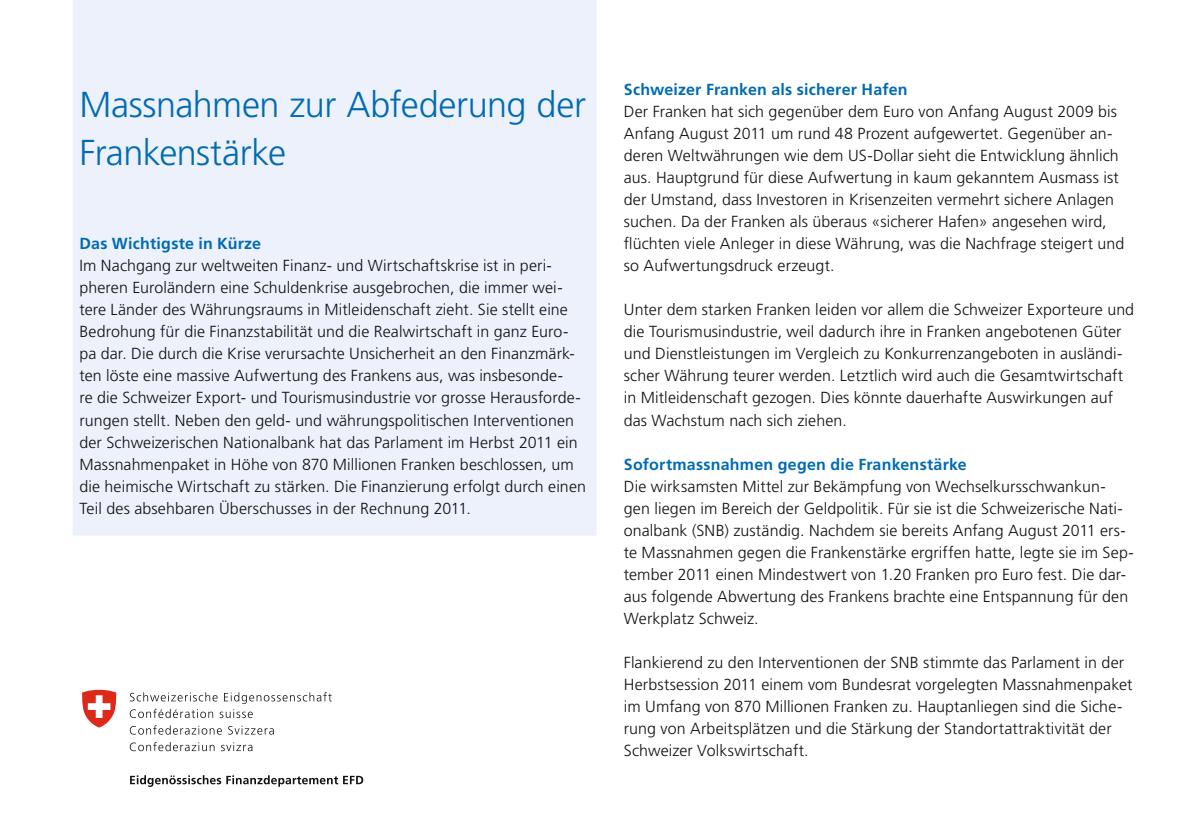
<style>
.page{position:relative;width:1191px;height:840px;background:#fff}
.page>*{position:absolute;margin:0;border:0;box-sizing:border-box;transform-origin:0 0}
.H1-Haupttitel{font:300 36px/48px "Frutiger LT Std";letter-spacing:-.015em;color:#006bb2}
.P-Grundschrift{font:300 16px/22px "Frutiger LT Std";letter-spacing:.005em;color:#111}
.H3-Untertitel{font:700 16px "Frutiger LT Std";letter-spacing:.015em;color:#006bb2}
</style>
<div class="page">
<div style="left:73px;top:0;width:523px;height:535px;background:#edf1fc"></div>
<svg style="left:130px;top:692px;width:202px;height:25px"></svg>
<svg style="left:130px;top:725px;width:92px;height:9px"></svg>
<svg style="left:228px;top:725px;width:46px;height:9px"></svg>
<svg style="left:130px;top:741px;width:84px;height:9px"></svg>
<svg style="left:221px;top:742px;width:31px;height:8px"></svg>
<svg style="left:130px;top:775px;width:233px;height:11px"></svg>
<svg style="left:82px;top:689px;width:35px;height:38px"></svg>
<h1 class="H1-Haupttitel" style="left:79px;top:81px;width:508px">Massnahmen zur Abfederung der<br>Frankenstärke</h1>
<h2 class="H3-Untertitel" style="left:79px;top:234px;width:183px">Das Wichtigste in Kürze</h2>
<p class="P-Grundschrift" style="left:79px;top:255px;width:508px">Im Nachgang zur weltweiten Finanz- und Wirtschaftskrise ist in peri&shy;pheren Euroländern eine Schuldenkrise ausgebrochen, die immer wei&shy;tere Länder des Währungsraums in Mitleidenschaft zieht. Sie stellt eine Bedrohung für die Finanzstabilität und die Realwirtschaft in ganz Euro&shy;pa dar. Die durch die Krise verursachte Unsicherheit an den Finanzmärk&shy;ten löste eine massive Aufwertung des Frankens aus, was insbesonde-<br>re die Schweizer Export- und Tourismusindustrie vor grosse Herausforde&shy;rungen stellt. Neben den geld- und währungspolitischen Interventionen der Schweizerischen Nationalbank hat das Parlament im Herbst 2011 ein Massnahmenpaket in Höhe von 870 Millionen Franken beschlossen, um die heimische Wirtschaft zu stärken. Die Finanzierung erfolgt durch einen Teil des absehbaren Überschusses in der Rechnung 2011.</p>
<h2 class="H3-Untertitel" style="left:624px;top:80px;width:285px">Schweizer Franken als sicherer Hafen</h2>
<p class="P-Grundschrift" style="left:624px;top:101px;width:502px">Der Franken hat sich gegenüber dem Euro von Anfang August 2009 bis Anfang August 2011 um rund 48 Prozent aufgewertet. Gegenüber an&shy;deren Weltwährungen wie dem US-Dollar sieht die Entwicklung ähnlich aus. Hauptgrund für diese Aufwertung in kaum gekanntem Ausmass ist der Umstand, dass Investoren in Krisenzeiten vermehrt sichere Anlagen suchen. Da der Franken als überaus «sicherer Hafen» angesehen wird, flüchten viele Anleger in diese Währung, was die Nachfrage steigert und so Aufwertungsdruck erzeugt.</p>
<p class="P-Grundschrift" style="left:624px;top:299px;width:512px">Unter dem starken Franken leiden vor allem die Schweizer Exporteure und die Tourismusindustrie, weil dadurch ihre in Franken angebotenen Güter und Dienstleistungen im Vergleich zu Konkurrenzangeboten in ausländi&shy;scher Währung teurer werden. Letztlich wird auch die Gesamtwirtschaft in Mitleidenschaft gezogen. Dies könnte dauerhafte Auswirkungen auf das Wachstum nach sich ziehen.</p>
<h2 class="H3-Untertitel" style="left:624px;top:454px;width:344px">Sofortmassnahmen gegen die Frankenstärke</h2>
<p class="P-Grundschrift" style="left:624px;top:475px;width:511px">Die wirksamsten Mittel zur Bekämpfung von Wechselkursschwankun&shy;gen liegen im Bereich der Geldpolitik. Für sie ist die Schweizerische Nati&shy;onalbank (SNB) zuständig. Nachdem sie bereits Anfang August 2011 ers&shy;te Massnahmen gegen die Frankenstärke ergriffen hatte, legte sie im Sep&shy;tember 2011 einen Mindestwert von 1.20 Franken pro Euro fest. Die dar&shy;aus folgende Abwertung des Frankens brachte eine Entspannung für den Werkplatz Schweiz.</p>
<p class="P-Grundschrift" style="left:624px;top:651px;width:510px">Flankierend zu den Interventionen der SNB stimmte das Parlament in der Herbstsession 2011 einem vom Bundesrat vorgelegten Massnahmenpaket im Umfang von 870 Millionen Franken zu. Hauptanliegen sind die Siche&shy;rung von Arbeitsplätzen und die Stärkung der Standortattraktivität der Schweizer Volkswirtschaft.</p>
</div>
